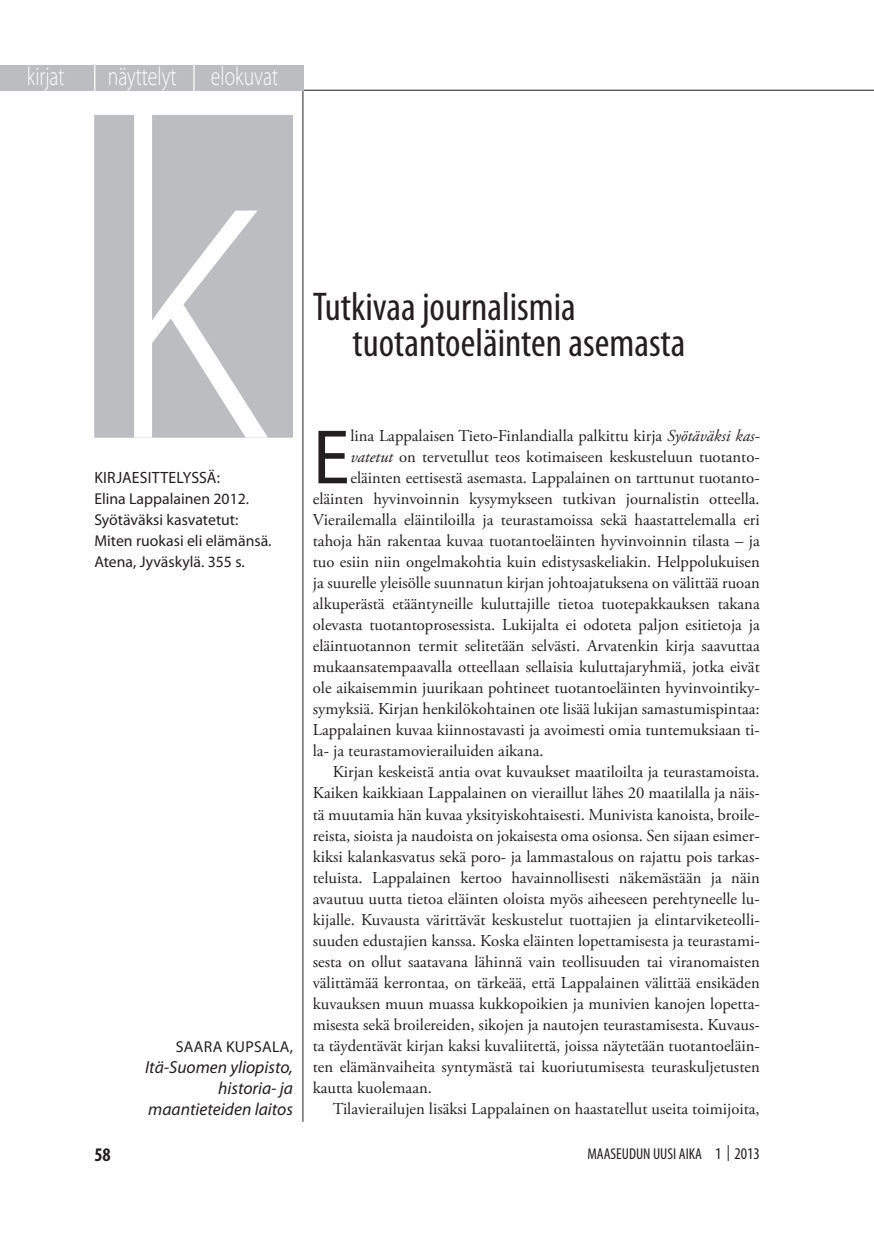
<style>
.page{position:relative;width:874px;height:1241px;background:#fff}
.page>*{position:absolute;margin:0;border:0;box-sizing:border-box;transform-origin:0 0}
.MUA_anfangi_taide{font:77.7px "Myriad Pro";color:#231f20;scale:.96 1}
.MUA_otsikko_taide{font:condensed 40.25px/36.8px "Myriad Pro";color:#231f20}
.MUA_ylälaatikko{font:300 26.25px "Myriad Pro";color:#fff;scale:.75 1}
.t1{font:700 condensed 19.25px "Myriad Pro";color:#231f20}
.MUA_kirjoittaja{font:italic 17.5px/21px "Myriad Pro";color:#231f20;text-align:right}
.LEIPIS{font:16.62px/21px "Adobe Garamond Pro";color:#231f20;text-align:justify}
.MUA_anfangi_taide-2{font:16.62px "Adobe Garamond Pro";color:#231f20}
.MUA_taide_esittely{font:16.45px "Myriad Pro";letter-spacing:.01em;color:#231f20;scale:.96 1}
.Nayttelyesittely{font:15.75px/21px "Myriad Pro";color:#231f20}
.t2{font:condensed 15.75px "Myriad Pro";color:#231f20}
.MUA_kirjoittaja-2{font:15.75px "Myriad Pro";letter-spacing:.02em;color:#231f20}
.s1{font-style:italic}
.s2{font-size:16.45px}
</style>
<div class="page">
<hr style="left:0;top:90px;width:873px;height:1px;background:#231f20">
<hr style="left:302px;top:91px;width:1px;height:1030px;background:#231f20">
<div style="left:0;top:65px;width:303px;height:26px;background:#bcbdc0"></div>
<hr style="left:94px;top:65px;width:1px;height:36px;background:#fcfcfc">
<hr style="left:193px;top:65px;width:2px;height:30px;background:#fcfcfc">
<div style="left:94px;top:115px;width:199px;height:322px;background:#bcbdc0;border:1px solid #bcbdc0"></div>
<svg style="left:134px;top:115px;width:134px;height:322px"></svg>
<p class="MUA_ylälaatikko" style="left:27px;top:60px;width:52px">kirjat</p>
<p class="MUA_ylälaatikko" style="left:108px;top:60px;width:93px">näy telyt</p>
<p class="MUA_ylälaatikko" style="left:106px;top:62px;width:231px">kohtaamisia elokuvat</p>
<p class="MUA_otsikko_taide" style="left:352px;top:287px;width:334px;text-indent:-40px">Tutkivaa journalismia tuotantoeläinten asemasta</p>
<p class="MUA_taide_esittely" style="left:94px;top:467px;width:132px">KIRJAESITTELYSSÄ:</p>
<p class="Nayttelyesittely" style="left:94px;top:488px;width:179px">Elina Lappalainen 2012.<br>Syötäväksi kasvatetut:<br>Miten ruokasi eli elämänsä.<br>Atena, Jyväskylä. 355 s.</p>
<p class="MUA_kirjoittaja-2" style="left:176px;top:1036px;width:119px">SAARA KUPSALA,</p>
<p class="MUA_kirjoittaja" style="left:145px;top:1055px;width:149px">Itä-Suomen yliopisto, historia- ja maantieteiden laitos</p>
<p class="MUA_anfangi_taide" style="left:313px;top:409px;width:40px">E</p>
<p class="MUA_anfangi_taide-2" style="left:350px;top:426px;width:410px">lina Lappalaisen Tieto-Finlandialla palkittu kirja <span class="s1">Syötäväksi kas-</span></p>
<p class="MUA_anfangi_taide-2" style="left:350px;top:447px;width:410px"><span class="s1">vatetut</span> on tervetullut teos kotimaiseen keskusteluun tuotanto-</p>
<p class="MUA_anfangi_taide-2" style="left:350px;top:468px;width:410px">eläinten eettisestä asemasta. Lappalainen on tarttunut tuotanto-</p>
<p class="MUA_anfangi_taide-2" style="left:313px;top:489px;width:448px">eläinten hyvinvoinnin kysymykseen tutkivan journalistin otteella.</p>
<p class="MUA_anfangi_taide-2" style="left:313px;top:510px;width:448px">Vierailemalla eläintiloilla ja teurastamoissa sekä haastattelemalla eri</p>
<p class="MUA_anfangi_taide-2" style="left:313px;top:531px;width:448px">tahoja hän rakentaa kuvaa tuotantoeläinten hyvinvoinnin tilasta – ja</p>
<p class="MUA_anfangi_taide-2" style="left:313px;top:552px;width:448px">tuo esiin niin ongelmakohtia kuin edistysaskeliakin. Helppolukuisen</p>
<p class="MUA_anfangi_taide-2" style="left:313px;top:573px;width:448px">ja suurelle yleisölle suunnatun kirjan johtoajatuksena on välittää ruoan</p>
<p class="MUA_anfangi_taide-2" style="left:313px;top:594px;width:448px">alkuperästä etääntyneille kuluttajille tietoa tuotepakkauksen takana</p>
<p class="MUA_anfangi_taide-2" style="left:313px;top:615px;width:448px">olevasta tuotantoprosessista. Lukijalta ei odoteta paljon esitietoja ja</p>
<p class="MUA_anfangi_taide-2" style="left:313px;top:636px;width:448px">eläintuotannon termit selitetään selvästi. Arvatenkin kirja saavuttaa</p>
<p class="MUA_anfangi_taide-2" style="left:313px;top:657px;width:448px">mukaansatempaavalla otteellaan sellaisia kuluttajaryhmiä, jotka eivät</p>
<p class="MUA_anfangi_taide-2" style="left:313px;top:678px;width:448px">ole aikaisemmin juurikaan pohtineet tuotantoeläinten hyvinvointiky-</p>
<p class="MUA_anfangi_taide-2" style="left:313px;top:699px;width:448px">symyksiä. Kirjan henkilökohtainen ote lisää lukijan samastumispintaa:</p>
<p class="MUA_anfangi_taide-2" style="left:313px;top:720px;width:448px">Lappalainen kuvaa kiinnostavasti ja avoimesti omia tuntemuksiaan ti-</p>
<p class="MUA_anfangi_taide-2" style="left:313px;top:741px;width:232px">la- ja teurastamovierailuiden aikana.</p>
<p class="LEIPIS" style="left:313px;top:762px;width:448px;text-indent:20px">Kirjan keskeistä antia ovat kuvaukset maatiloilta ja teurastamoista.<br>Kaiken kaikkiaan Lappalainen on vieraillut lähes 20 maatilalla ja näis&shy;tä muutamia hän kuvaa yksityiskohtaisesti. Munivista kanoista, broile&shy;reista, sioista ja naudoista on jokaisesta oma osionsa. Sen sijaan esimer&shy;kiksi kalankasvatus sekä poro- ja lammastalous on rajattu pois tarkas&shy;teluista. Lappalainen kertoo havainnollisesti näkemästään ja näin avautuu uutta tietoa eläinten oloista myös aiheeseen perehtyneelle lu&shy;kijalle. Kuvausta värittävät keskustelut tuottajien ja elintarviketeolli&shy;suuden edustajien kanssa. Koska eläinten lopettamisesta ja teurastami&shy;sesta on ollut saatavana lähinnä vain teollisuuden tai viranomaisten välittämää kerrontaa, on tärkeää, että Lappalainen välittää ensikäden kuvauksen muun muassa kukkopoikien ja munivien kanojen lopetta&shy;misesta sekä broilereiden, sikojen ja nautojen teurastamisesta. Kuvaus&shy;ta täydentävät kirjan kaksi kuvaliitettä, joissa näytetään tuotantoeläin&shy;ten elämänvaiheita syntymästä tai kuoriutumisesta teuraskuljetusten kautta kuolemaan.</p>
<p class="LEIPIS" style="left:332px;top:1098px;width:428px">Tilavierailujen lisäksi Lappalainen on haastatellut useita toimijoita,</p>
<p class="t1" style="left:94px;top:1142px;width:18px">58</p>
<p class="t2" style="left:587px;top:1143px;width:174px">MAASEUDUN UUSI AIKA <span class="s2">1</span> | <span class="s2">2013</span></p>
</div>
